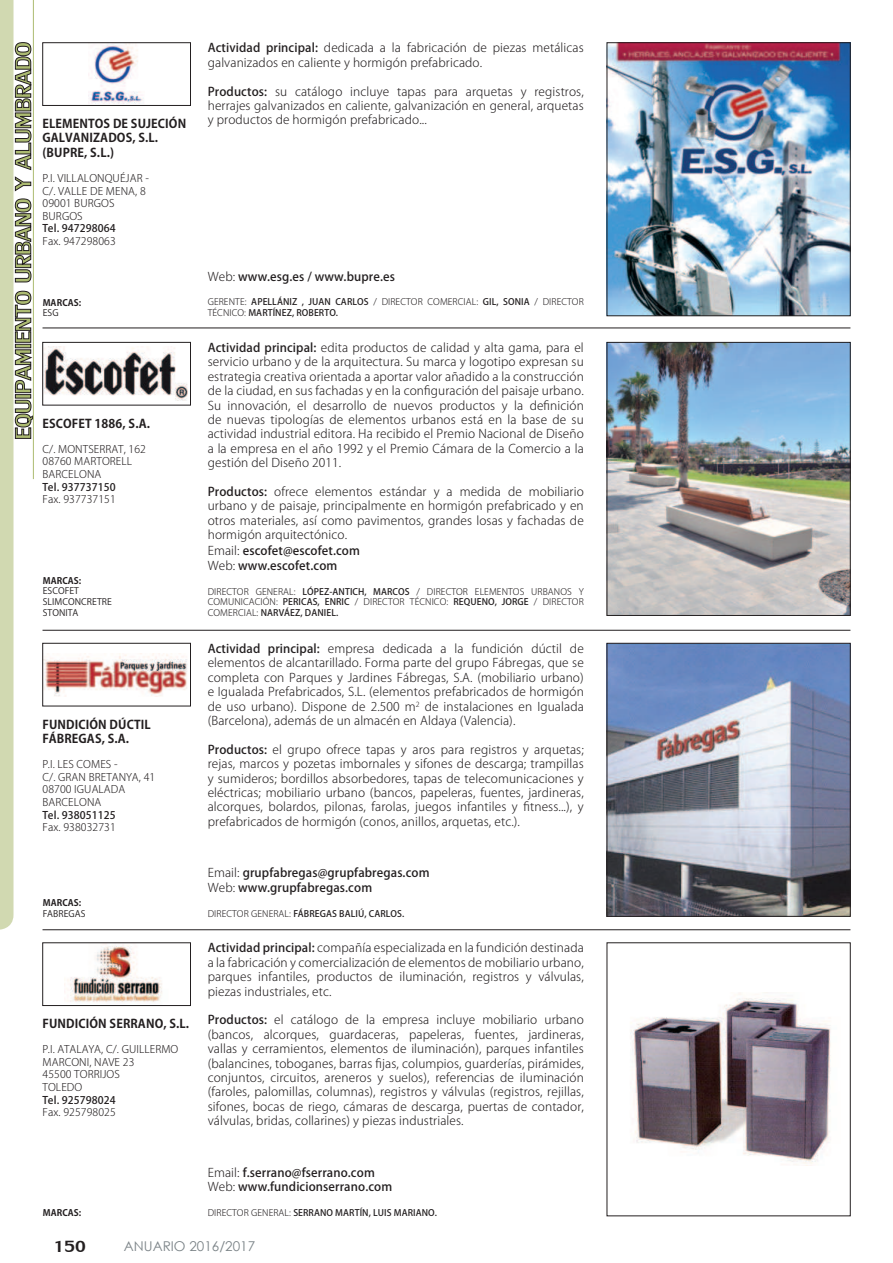
<style>
.page{position:relative;width:893px;height:1263px;background:#fff}
.page>*{position:absolute;margin:0;border:0;box-sizing:border-box;transform-origin:0 0}
.t1{font:24px "Lily UPC";color:#231f20}
.t2{font:13.5px "Century Gothic";color:#7b8387}
.t3{font:300 12px/14.4px "Koz Go Pro";letter-spacing:.01em;color:#231f20;text-align:justify}
.t4{font:500 12px/14.4px "Koz Go Pro";letter-spacing:.01em;color:#231f20}
.t5{font:700 12px/14.4px "Koz Go Pro";letter-spacing:.01em;color:#231f20}
.t6{font:300 10.5px/12.6px "Koz Go Pro";letter-spacing:.01em;color:#231f20}
.t7{font:500 10.5px "Koz Go Pro";letter-spacing:.01em;color:#231f20}
.t8{font:500 9px/10.5px "Koz Go Pro";letter-spacing:.01em;color:#231f20}
.t9{font:300 9px/10.5px "Koz Go Pro";letter-spacing:.01em;color:#231f20;text-align:justify}
.t10{font:9px/10.8px "Koz Go Pro";letter-spacing:.01em;color:#231f20}
.t11{font:700 9px "Koz Go Pro";letter-spacing:.01em;color:#231f20}
.s1{font-weight:500}
.s2{font-weight:300}
</style>
<div class="page">
<hr style="left:43px;top:328px;width:807px;height:1px;background:#231f20">
<hr style="left:43px;top:630px;width:807px;height:1px;background:#231f20">
<hr style="left:43px;top:929px;width:807px;height:1px;background:#231f20">
<img style="left:609px;top:45px;width:239px;height:269px">
<img style="left:90px;top:45px;width:54px;height:59px">
<div style="left:43px;top:43px;width:148px;height:63px;border:1px solid #231f20"></div>
<img style="left:609px;top:344px;width:239px;height:270px">
<div style="left:607px;top:342px;width:243px;height:274px;border:1px solid #231f20"></div>
<img style="left:45px;top:347px;width:143px;height:54px">
<div style="left:43px;top:342px;width:148px;height:63px;border:1px solid #231f20"></div>
<img style="left:609px;top:645px;width:239px;height:269px">
<div style="left:607px;top:643px;width:243px;height:273px;border:1px solid #231f20"></div>
<img style="left:45px;top:653px;width:142px;height:43px">
<div style="left:43px;top:643px;width:148px;height:63px;border:1px solid #231f20"></div>
<img style="left:630px;top:993px;width:201px;height:173px">
<img style="left:66px;top:944px;width:96px;height:58px">
<div style="left:43px;top:942px;width:148px;height:64px;border:1px solid #231f20"></div>
<svg style="left:0;top:0;width:33px;height:930px"></svg>
<hr style="left:33px;top:0;width:1px;height:479px;background:#acbb71">
<p class="t5" style="left:43px;top:117px;width:145px">ELEMENTOS DE SUJECIÓN<br>GALVANIZADOS, S.L. (BUPRE, S.L.)</p>
<p class="t6" style="left:43px;top:172px;width:108px">P.I. VILLALONQUÉJAR -<br>C/. VALLE DE MENA, 8<br>09001 BURGOS<br>BURGOS</p>
<p class="t7" style="left:43px;top:222px;width:75px">Tel. 947298064</p>
<p class="t6" style="left:43px;top:235px;width:75px">Fax. 947298063</p>
<p class="t11" style="left:43px;top:296px;width:40px">MARCAS:</p>
<p class="t10" style="left:43px;top:308px;width:17px">ESG</p>
<p class="t5" style="left:43px;top:417px;width:109px">ESCOFET 1886, S.A.</p>
<p class="t6" style="left:43px;top:443px;width:105px">C/. MONTSERRAT, 162<br>08760 MARTORELL<br>BARCELONA</p>
<p class="t7" style="left:43px;top:480px;width:75px">Tel. 937737150</p>
<p class="t6" style="left:43px;top:493px;width:75px">Fax. 937737151</p>
<p class="t11" style="left:43px;top:574px;width:40px">MARCAS:</p>
<p class="t10" style="left:43px;top:586px;width:71px">ESCOFET<br>SLIMCONCRETRE<br>STONITA</p>
<p class="t5" style="left:43px;top:718px;width:110px">FUNDICIÓN DÚCTIL<br>FÁBREGAS, S.A.</p>
<p class="t6" style="left:43px;top:758px;width:114px">P.I. LES COMES -<br>C/. GRAN BRETANYA, 41<br>08700 IGUALADA<br>BARCELONA</p>
<p class="t7" style="left:43px;top:808px;width:75px">Tel. 938051125</p>
<p class="t6" style="left:43px;top:821px;width:75px">Fax. 938032731</p>
<p class="t11" style="left:43px;top:897px;width:40px">MARCAS:</p>
<p class="t10" style="left:43px;top:908px;width:44px">FABREGAS</p>
<p class="t5" style="left:43px;top:1017px;width:148px">FUNDICIÓN SERRANO, S.L.</p>
<p class="t6" style="left:43px;top:1043px;width:137px">P.I. ATALAYA, C/. GUILLERMO<br>MARCONI, NAVE 23<br>45500 TORRIJOS<br>TOLEDO</p>
<p class="t7" style="left:43px;top:1093px;width:75px">Tel. 925798024</p>
<p class="t6" style="left:43px;top:1106px;width:75px">Fax. 925798025</p>
<p class="t3" style="left:208px;top:41px;width:378px"><span class="s1">Actividad principal:</span> dedicada a la fabricación de piezas metálicas galvanizados en caliente y hormigón prefabricado.</p>
<p class="t3" style="left:208px;top:84px;width:378px"><span class="s1">Productos:</span> su catálogo incluye tapas para arquetas y registros, herrajes galvanizados en caliente, galvanización en general, arquetas y productos de hormigón prefabricado...</p>
<p class="t4" style="left:208px;top:270px;width:189px"><span class="s2">Web:</span> www.esg.es / www.bupre.es</p>
<p class="t8" style="left:208px;top:297px;width:378px"><span class="s2">GERENTE:</span> APELLÁNIZ , JUAN CARLOS <span class="s2">/ DIRECTOR COMERCIAL:</span> GIL, SONIA <span class="s2">/ DIRECTOR<br>TÉCNICO:</span> MARTÍNEZ, ROBERTO.</p>
<p class="t3" style="left:208px;top:340px;width:378px"><span class="s1">Actividad principal:</span> edita productos de calidad y alta gama, para el servicio urbano y de la arquitectura. Su marca y logotipo expresan su estrategia creativa orientada a aportar valor añadido a la construcción de la ciudad, en sus fachadas y en la con昀椀guración del paisaje urbano.<br>Su innovación, el desarrollo de nuevos productos y la de昀椀nición de nuevas tipologías de elementos urbanos está en la base de su actividad industrial editora. Ha recibido el Premio Nacional de Diseño a la empresa en el año 1992 y el Premio Cámara de la Comercio a la gestión del Diseño 2011.</p>
<p class="t3" style="left:208px;top:484px;width:378px"><span class="s1">Productos:</span> ofrece elementos estándar y a medida de mobiliario urbano y de paisaje, principalmente en hormigón prefabricado y en otros materiales, así como pavimentos, grandes losas y fachadas de hormigón arquitectónico.</p>
<p class="t4" style="left:208px;top:544px;width:154px"><span class="s2">Email:</span> escofet@escofet.com<br><span class="s2">Web:</span> www.escofet.com</p>
<p class="t9" style="left:208px;top:586px;width:378px">DIRECTOR GENERAL: <span class="s1">LÓPEZ-ANTICH, MARCOS</span> / DIRECTOR ELEMENTOS URBANOS Y COMUNICACIÓN: <span class="s1">PERICAS, ENRIC</span> / DIRECTOR TÉCNICO: <span class="s1">REQUENO, JORGE</span> / DIRECTOR COMERCIAL: <span class="s1">NARVÁEZ, DANIEL.</span></p>
<p class="t3" style="left:208px;top:641px;width:378px"><span class="s1">Actividad principal:</span> empresa dedicada a la fundición dúctil de elementos de alcantarillado. Forma parte del grupo Fábregas, que se completa con Parques y Jardines Fábregas, S.A. (mobiliario urbano) e Igualada Prefabricados, S.L. (elementos prefabricados de hormigón de uso urbano). Dispone de 2.500 m<sup>2</sup> de instalaciones en Igualada (Barcelona), además de un almacén en Aldaya (Valencia).</p>
<p class="t3" style="left:208px;top:742px;width:378px"><span class="s1">Productos:</span> el grupo ofrece tapas y aros para registros y arquetas; rejas, marcos y pozetas imbornales y sifones de descarga; trampillas y sumideros; bordillos absorbedores, tapas de telecomunicaciones y eléctricas; mobiliario urbano (bancos, papeleras, fuentes, jardineras, alcorques, bolardos, pilonas, farolas, juegos infantiles y 昀椀tness...), y prefabricados de hormigón (conos, anillos, arquetas, etc.).</p>
<p class="t4" style="left:208px;top:866px;width:223px"><span class="s2">Email:</span> grupfabregas@grupfabregas.com<br><span class="s2">Web:</span> www.grupfabregas.com</p>
<p class="t8" style="left:208px;top:908px;width:198px"><span class="s2">DIRECTOR GENERAL:</span> FÁBREGAS BALIÚ, CARLOS.</p>
<p class="t3" style="left:208px;top:941px;width:378px"><span class="s1">Actividad principal:</span> compañía especializada en la fundición destinada a la fabricación y comercialización de elementos de mobiliario urbano, parques infantiles, productos de iluminación, registros y válvulas, piezas industriales, etc.</p>
<p class="t3" style="left:208px;top:1013px;width:378px"><span class="s1">Productos:</span> el catálogo de la empresa incluye mobiliario urbano (bancos, alcorques, guardaceras, papeleras, fuentes, jardineras, vallas y cerramientos, elementos de iluminación), parques infantiles (balancines, toboganes, barras 昀椀jas, columpios, guarderías, pirámides, conjuntos, circuitos, areneros y suelos), referencias de iluminación (faroles, palomillas, columnas), registros y válvulas (registros, rejillas, sifones, bocas de riego, cámaras de descarga, puertas de contador, válvulas, bridas, collarines) y piezas industriales.</p>
<p class="t4" style="left:208px;top:1166px;width:186px"><span class="s2">Email:</span> f.serrano@fserrano.com<br><span class="s2">Web:</span> www.fundicionserrano.com</p>
<p class="t11" style="left:43px;top:1207px;width:40px">MARCAS:</p>
<p class="t8" style="left:208px;top:1208px;width:231px"><span class="s2">DIRECTOR GENERAL:</span> SERRANO MARTÍN, LUIS MARIANO.</p>
<h1 class="t1" style="left:54px;top:1229px;width:34px">150</h1>
<p class="t2" style="left:124px;top:1241px;width:133px">ANUARIO 2016/2017</p>
</div>
